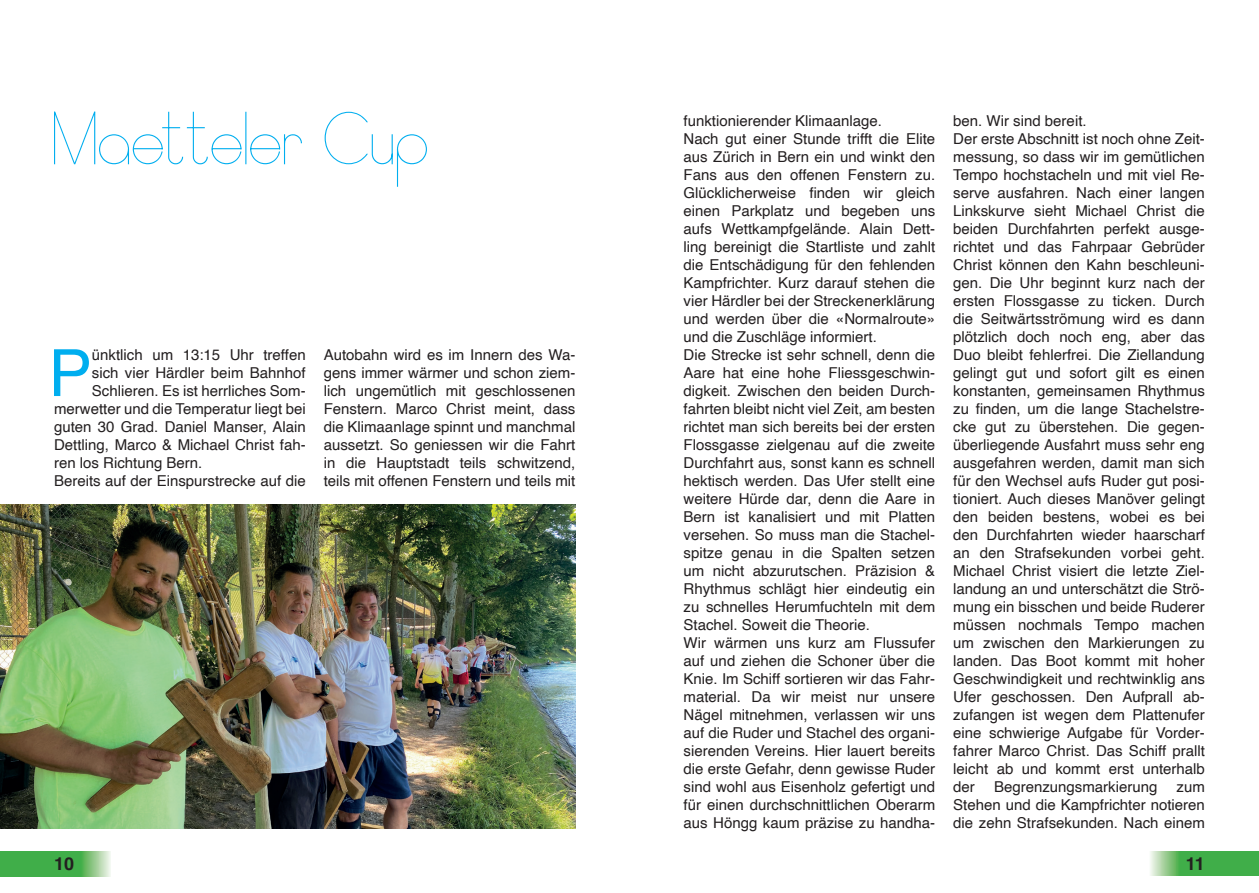
<style>
.page{position:relative;width:1259px;height:893px;background:#fff}
.page>*{position:absolute;margin:0;border:0;box-sizing:border-box;transform-origin:0 0}
.t1{font:75px "Elegantlight";color:#00aeef}
.t2{font:65.25px "Helvetica";color:#00aeef}
.t3{font:700 18px "Helvetica";color:#231f20}
.t4{font:15px/18px "Helvetica";color:#231f20;text-align:justify}
</style>
<div class="page">
<svg style="left:0;top:852px;width:111px;height:24px;background:#5ab75e"></svg>
<svg style="left:1150px;top:851px;width:109px;height:24px;background:#5ab75f"></svg>
<img style="left:0;top:504px;width:575px;height:324px">
<p class="t1" style="left:54px;top:101px;width:378px">Maetteler Cup</p>
<p class="t2" style="left:48px;top:323px;width:45px">P</p>
<p class="t4" style="left:92px;top:346px;width:215px">ünktlich um 13:15 Uhr treffen</p>
<p class="t4" style="left:92px;top:364px;width:215px">sich vier Härdler beim Bahnhof</p>
<p class="t4" style="left:92px;top:382px;width:215px">Schlieren. Es ist herrliches Som-</p>
<p class="t4" style="left:54px;top:400px;width:253px">merwetter und die Temperatur liegt bei</p>
<p class="t4" style="left:54px;top:418px;width:253px">guten 30 Grad. Daniel Manser, Alain</p>
<p class="t4" style="left:54px;top:436px;width:253px">Dettling, Marco &amp; Michael Christ fah-</p>
<p class="t4" style="left:54px;top:454px;width:150px">ren los Richtung Bern.</p>
<p class="t4" style="left:54px;top:472px;width:253px">Bereits auf der Einspurstrecke auf die</p>
<p class="t4" style="left:324px;top:346px;width:253px">Autobahn wird es im Innern des Wa&shy;gens immer wärmer und schon ziem&shy;lich ungemütlich mit geschlossenen Fenstern. Marco Christ meint, dass die Klimaanlage spinnt und manchmal aussetzt. So geniessen wir die Fahrt in die Hauptstadt teils schwitzend, teils mit offenen Fenstern und teils mit</p>
<p class="t4" style="left:683px;top:112px;width:200px">funktionierender Klimaanlage.</p>
<p class="t4" style="left:683px;top:130px;width:253px">Nach gut einer Stunde trifft die Elite aus Zürich in Bern ein und winkt den Fans aus den offenen Fenstern zu.<br>Glücklicherweise finden wir gleich einen Parkplatz und begeben uns aufs Wettkampfgelände. Alain Dett&shy;ling bereinigt die Startliste und zahlt die Entschädigung für den fehlenden Kampfrichter. Kurz darauf stehen die vier Härdler bei der Streckenerklärung und werden über die «Normalroute» und die Zuschläge informiert.</p>
<p class="t4" style="left:683px;top:346px;width:253px">Die Strecke ist sehr schnell, denn die Aare hat eine hohe Fliessgeschwin&shy;digkeit. Zwischen den beiden Durch&shy;fahrten bleibt nicht viel Zeit, am besten richtet man sich bereits bei der ersten Flossgasse zielgenau auf die zweite Durchfahrt aus, sonst kann es schnell hektisch werden. Das Ufer stellt eine weitere Hürde dar, denn die Aare in Bern ist kanalisiert und mit Platten versehen. So muss man die Stachel&shy;spitze genau in die Spalten setzen um nicht abzurutschen. Präzision &amp; Rhythmus schlägt hier eindeutig ein zu schnelles Herumfuchteln mit dem Stachel. Soweit die Theorie.</p>
<p class="t4" style="left:683px;top:634px;width:253px">Wir wärmen uns kurz am Flussufer auf und ziehen die Schoner über die Knie. Im Schiff sortieren wir das Fahr&shy;material. Da wir meist nur unsere Nägel mitnehmen, verlassen wir uns auf die Ruder und Stachel des organi&shy;sierenden Vereins. Hier lauert bereits die erste Gefahr, denn gewisse Ruder sind wohl aus Eisenholz gefertigt und für einen durchschnittlichen Oberarm aus Höngg kaum präzise zu handha-</p>
<p class="t4" style="left:953px;top:112px;width:135px">ben. Wir sind bereit.</p>
<p class="t4" style="left:953px;top:130px;width:253px">Der erste Abschnitt ist noch ohne Zeit&shy;messung, so dass wir im gemütlichen Tempo hochstacheln und mit viel Re&shy;serve ausfahren. Nach einer langen Linkskurve sieht Michael Christ die beiden Durchfahrten perfekt ausge&shy;richtet und das Fahrpaar Gebrüder Christ können den Kahn beschleuni&shy;gen. Die Uhr beginnt kurz nach der ersten Flossgasse zu ticken. Durch die Seitwärtsströmung wird es dann plötzlich doch noch eng, aber das Duo bleibt fehlerfrei. Die Ziellandung gelingt gut und sofort gilt es einen konstanten, gemeinsamen Rhythmus zu finden, um die lange Stachelstre&shy;cke gut zu überstehen. Die gegen&shy;überliegende Ausfahrt muss sehr eng ausgefahren werden, damit man sich für den Wechsel aufs Ruder gut posi&shy;tioniert. Auch dieses Manöver gelingt den beiden bestens, wobei es bei den Durchfahrten wieder haarscharf an den Strafsekunden vorbei geht.<br>Michael Christ visiert die letzte Ziel&shy;landung an und unterschätzt die Strö&shy;mung ein bisschen und beide Ruderer müssen nochmals Tempo machen um zwischen den Markierungen zu landen. Das Boot kommt mit hoher Geschwindigkeit und rechtwinklig ans Ufer geschossen. Den Aufprall ab&shy;zufangen ist wegen dem Plattenufer eine schwierige Aufgabe für Vorder&shy;fahrer Marco Christ. Das Schiff prallt leicht ab und kommt erst unterhalb der</p>
<p class="t4" style="left:994px;top:778px;width:165px">Begrenzungsmarkierung</p>
<p class="t4" style="left:953px;top:778px;width:253px;text-indent:223px">zum Stehen und die Kampfrichter notieren die zehn Strafsekunden. Nach einem</p>
<p class="t3" style="left:54px;top:853px;width:22px">10</p>
<p class="t3" style="left:1186px;top:853px;width:21px">11</p>
</div>
